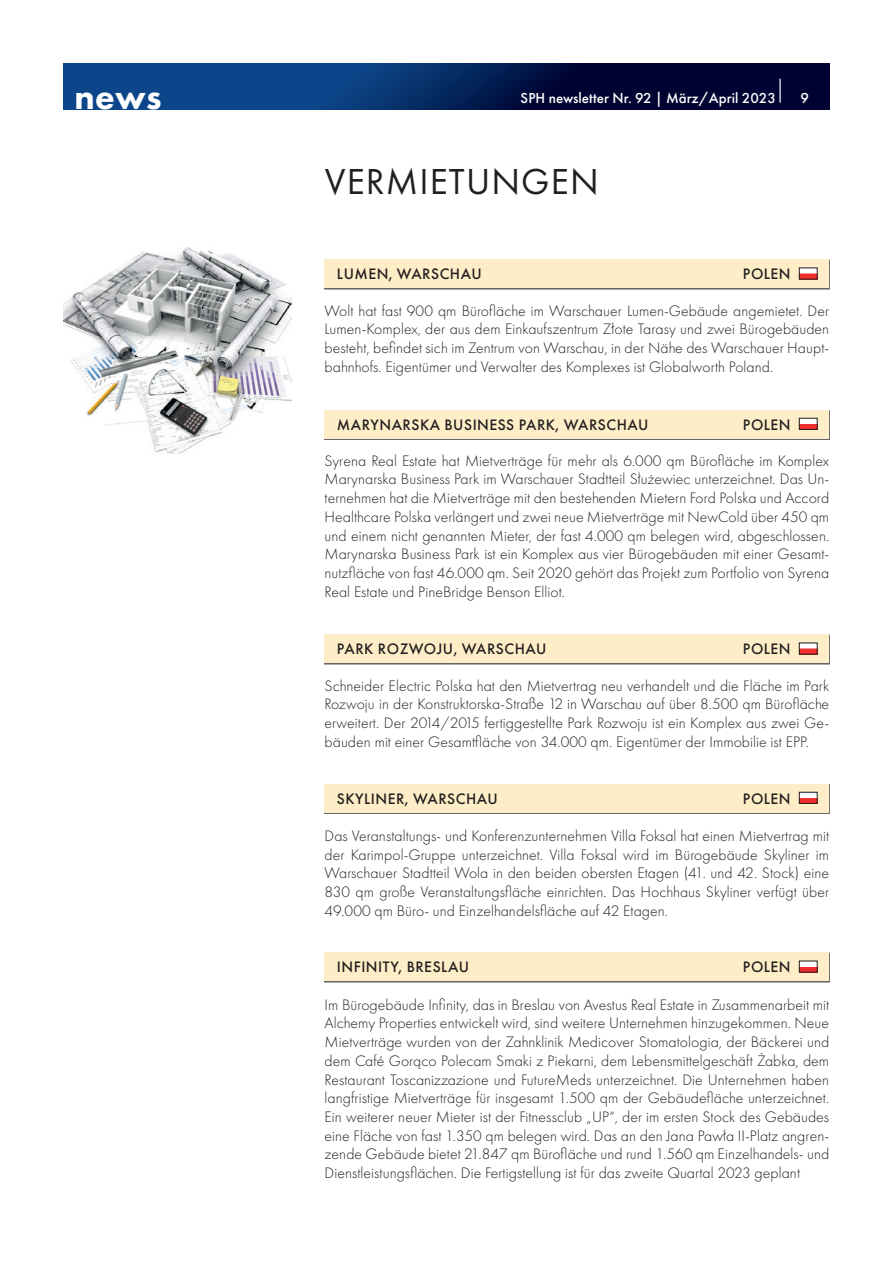
<style>
.page{position:relative;width:893px;height:1263px;background:#fff}
.page>*{position:absolute;margin:0;border:0;box-sizing:border-box;transform-origin:0 0}
.t1{font:37.5px "Futura PT";letter-spacing:.03em;color:#231f20}
.t2{font:800 36px "Futura PT";color:#fff}
.t3{font:300 15.75px/18.8px "Futura PT";letter-spacing:.005em;color:#231f20;text-align:justify}
.t4{font:500 15.75px "Futura PT";letter-spacing:.03em;color:#231f20}
.t5{font:500 15px "Futura PT";color:#fff}
</style>
<div class="page">
<svg style="left:64px;top:64px;width:765px;height:45px;background:#05255d"></svg>
<hr style="left:779px;top:79px;width:2px;height:24px;background:#fff">
<img style="left:64px;top:247px;width:228px;height:207px">
<img style="left:324px;top:260px;width:506px;height:29px">
<div style="left:325px;top:259px;width:504px;height:29px;background:#feeec8"></div>
<img style="left:801px;top:270px;width:14px;height:7px">
<img style="left:324px;top:635px;width:506px;height:29px">
<div style="left:325px;top:634px;width:504px;height:29px;background:#feeec8"></div>
<img style="left:801px;top:645px;width:14px;height:7px">
<img style="left:324px;top:953px;width:506px;height:29px">
<div style="left:325px;top:952px;width:504px;height:29px;background:#feeec8"></div>
<img style="left:801px;top:963px;width:14px;height:7px">
<img style="left:324px;top:410px;width:506px;height:30px">
<div style="left:325px;top:410px;width:504px;height:28px;background:#feeec8"></div>
<img style="left:801px;top:420px;width:14px;height:8px">
<div style="left:799px;top:418px;width:18px;height:12px;border:1px solid #231f20"></div>
<img style="left:324px;top:784px;width:506px;height:30px">
<div style="left:325px;top:784px;width:504px;height:28px;background:#feeec8"></div>
<img style="left:801px;top:794px;width:14px;height:8px">
<div style="left:799px;top:792px;width:18px;height:12px;border:1px solid #231f20"></div>
<h2 class="t2" style="left:74px;top:75px;width:89px">news</h2>
<p class="t5" style="left:521px;top:89px;width:257px">SPH newsletter Nr. 92 | März/April 2023</p>
<p class="t5" style="left:800px;top:89px;width:10px">9</p>
<h1 class="t1" style="left:325px;top:160px;width:275px">VERMIETUNGEN</h1>
<p class="t4" style="left:337px;top:265px;width:146px">LUMEN, WARSCHAU</p>
<p class="t4" style="left:743px;top:265px;width:49px">POLEN</p>
<p class="t3" style="left:325px;top:301px;width:506px">Wolt hat fast 900 qm Bürofläche im Warschauer Lumen-Gebäude angemietet. Der Lumen-Komplex, der aus dem Einkaufszentrum Złote Tarasy und zwei Bürogebäuden besteht, befindet sich im Zentrum von Warschau, in der Nähe des Warschauer Haupt&shy;bahnhofs. Eigentümer und Verwalter des Komplexes ist Globalworth Poland.</p>
<p class="t4" style="left:337px;top:415px;width:313px">MARYNARSKA BUSINESS PARK, WARSCHAU</p>
<p class="t4" style="left:743px;top:415px;width:49px">POLEN</p>
<p class="t3" style="left:325px;top:451px;width:506px">Syrena Real Estate hat Mietverträge für mehr als 6.000 qm Bürofläche im Komplex Marynarska Business Park im Warschauer Stadtteil Służewiec unterzeichnet. Das Un&shy;ternehmen hat die Mietverträge mit den bestehenden Mietern Ford Polska und Accord Healthcare Polska verlängert und zwei neue Mietverträge mit NewCold über 450 qm und einem nicht genannten Mieter, der fast 4.000 qm belegen wird, abgeschlossen.<br>Marynarska Business Park ist ein Komplex aus vier Bürogebäuden mit einer Gesamt&shy;nutzfläche von fast 46.000 qm. Seit 2020 gehört das Projekt zum Portfolio von Syrena Real Estate und PineBridge Benson Elliot.</p>
<p class="t4" style="left:337px;top:640px;width:211px">PARK ROZWOJU, WARSCHAU</p>
<p class="t4" style="left:743px;top:640px;width:49px">POLEN</p>
<p class="t3" style="left:325px;top:676px;width:506px">Schneider Electric Polska hat den Mietvertrag neu verhandelt und die Fläche im Park Rozwoju in der Konstruktorska-Straße 12 in Warschau auf über 8.500 qm Bürofläche erweitert. Der 2014/2015 fertiggestellte Park Rozwoju ist ein Komplex aus zwei Ge&shy;bäuden mit einer Gesamtfläche von 34.000 qm. Eigentümer der Immobilie ist EPP.</p>
<p class="t4" style="left:337px;top:789px;width:162px">SKYLINER, WARSCHAU</p>
<p class="t4" style="left:743px;top:789px;width:49px">POLEN</p>
<p class="t3" style="left:325px;top:826px;width:506px">Das Veranstaltungs- und Konferenzunternehmen Villa Foksal hat einen Mietvertrag mit der Karimpol-Gruppe unterzeichnet. Villa Foksal wird im Bürogebäude Skyliner im Warschauer Stadtteil Wola in den beiden obersten Etagen (41. und 42. Stock) eine 830 qm große Veranstaltungsfläche einrichten. Das Hochhaus Skyliner verfügt über 49.000 qm Büro- und Einzelhandelsfläche auf 42 Etagen.</p>
<p class="t4" style="left:337px;top:958px;width:134px">INFINITY, BRESLAU</p>
<p class="t4" style="left:743px;top:958px;width:49px">POLEN</p>
<p class="t3" style="left:325px;top:995px;width:506px">Im Bürogebäude Infinity, das in Breslau von Avestus Real Estate in Zusammenarbeit mit Alchemy Properties entwickelt wird, sind weitere Unternehmen hinzugekommen. Neue Mietverträge wurden von der Zahnklinik Medicover Stomatologia, der Bäckerei und dem Café Gorąco Polecam Smaki z Piekarni, dem Lebensmittelgeschäft Żabka, dem Restaurant Toscanizzazione und FutureMeds unterzeichnet. Die Unternehmen haben langfristige Mietverträge für insgesamt 1.500 qm der Gebäudefläche unterzeichnet.<br>Ein weiterer neuer Mieter ist der Fitnessclub „UP“, der im ersten Stock des Gebäudes eine Fläche von fast 1.350 qm belegen wird. Das an den Jana Pawła II-Platz angren&shy;zende Gebäude bietet 21.847 qm Bürofläche und rund 1.560 qm Einzelhandels- und Dienstleistungsflächen. Die Fertigstellung ist für das zweite Quartal 2023 geplant</p>
</div>
